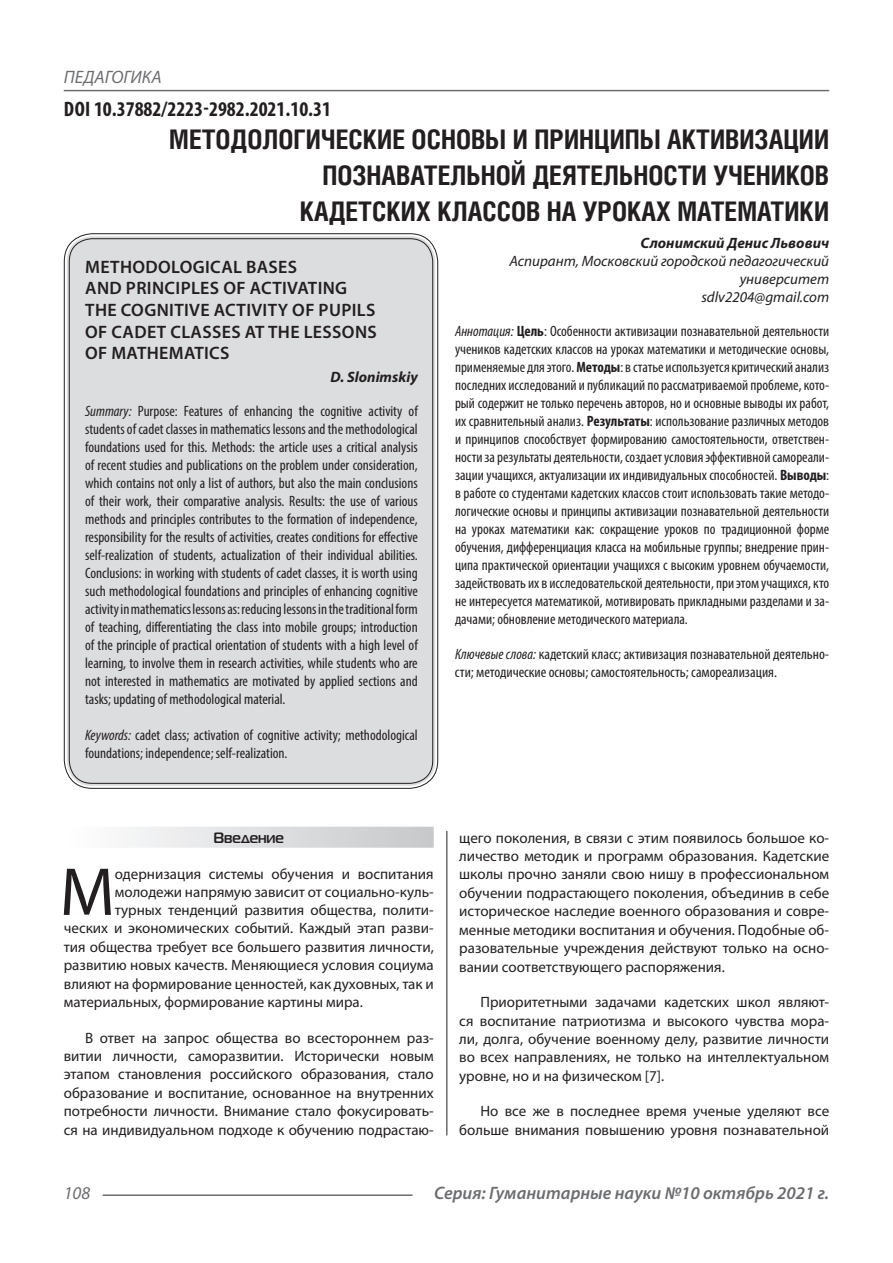
<style>
.page{position:relative;width:893px;height:1263px;background:#fff}
.page>*{position:absolute;margin:0;border:0;box-sizing:border-box;transform-origin:0 0}
.Статья_текст_первый{font:68.4px "Myriad Pro";color:#231f20}
.Статья_название{font:700 27px/36px "Helios Cond C";color:#231f20;text-align:right}
.ДОИ{font:700 condensed 21px "Myriad Pro";color:#231f20}
.Статья_название_англ{font:600 18px "Myriad Pro";letter-spacing:.02em;color:#231f20}
.t1{font:italic 600 18px "Myriad Pro";color:#6c6d70}
.t2{font:italic 18px "Myriad Pro";color:#6c6d70}
.Статья_аннотация_тек{font:condensed 15px/18px "Myriad Pro";color:#231f20;text-align:justify}
.Статья_аннотация_анг{font:condensed 15px/18px "Myriad Pro";color:#231f20;text-align:justify}
.Статья_текст{font:15px/18.5px "Myriad Pro";color:#231f20;text-align:justify}
.Статья_текст_первый-2{font:15px "Myriad Pro";color:#231f20}
.Статья_автор_инфо{font:italic 15px/18px "Myriad Pro";color:#231f20;text-align:right}
.Статья_автор_фио_рус{font:italic 700 15px "Myriad Pro";color:#231f20}
.Статья_автор_англ{font:italic 700 15px "Myriad Pro";color:#231f20}
.Статья_подзаголовок{font:700 15px "Magistral C";color:#231f20}
.s1{font-style:italic}
.s2{font-weight:700}
</style>
<div class="page">
<hr style="left:446px;top:128px;width:1px;height:1007px;background:#231f20">
<hr style="left:103px;top:1194px;width:309px;height:2px;background:#6c6d70">
<hr style="left:64px;top:90px;width:765px;height:1px;background:#6c6d70">
<div style="left:441px;top:124px;width:10px;height:707px;background:#fff"></div>
<div style="left:67px;top:236px;width:368px;height:550px;background:#dcdddf;border-radius:26px"></div>
<div style="left:64px;top:827px;width:370px;height:21px;background:linear-gradient(to right,#fefeff,#c6c8ca)"></div>
<p class="t2" style="left:64px;top:66px;width:100px">ПЕДАГОГИКА</p>
<p class="ДОИ" style="left:64px;top:96px;width:269px">DOI 10.37882/2223-2982.2021.10.31</p>
<p class="Статья_название" style="left:169px;top:121px;width:661px">МЕТОДОЛОГИЧЕСКИЕ ОСНОВЫ И ПРИНЦИПЫ АКТИВИЗАЦИИ<br>ПОЗНАВАТЕЛЬНОЙ ДЕЯТЕЛЬНОСТИ УЧЕНИКОВ</p>
<p class="Статья_название" style="left:300px;top:193px;width:531px">КАДЕТСКИХ КЛАССОВ НА УРОКАХ МАТЕМАТИКИ</p>
<p class="Статья_автор_фио_рус" style="left:640px;top:233px;width:190px">Слонимский Денис Львович</p>
<p class="Статья_автор_инфо" style="left:509px;top:252px;width:321px">Аспирант, Московский городской педагогический университет</p>
<p class="Статья_автор_инфо" style="left:701px;top:288px;width:129px">sdlv2204@gmail.com</p>
<p class="Статья_аннотация_тек" style="left:455px;top:321px;width:376px"><span class="s1">Аннотация:</span> <span class="s2">Цель</span>: Особенности активизации познавательной деятельности учеников кадетских классов на уроках математики и методические основы, применяемые для этого. <span class="s2">Методы</span>: в статье используется критический анализ последних исследований и публикаций по рассматриваемой проблеме, кото&shy;рый содержит не только перечень авторов, но и основные выводы их работ, их сравнительный анализ. <span class="s2">Результаты</span>: использование различных методов и принципов способствует формированию самостоятельности, ответствен&shy;ности за результаты деятельности, создает условия эффективной самореали&shy;зации учащихся, актуализации их индивидуальных способностей. <span class="s2">Выводы</span>: в работе со студентами кадетских классов стоит использовать такие методо&shy;логические основы и принципы активизации познавательной деятельности на уроках математики как: сокращение уроков по традиционной форме обучения, дифференциация класса на мобильные группы; внедрение прин&shy;ципа практической ориентации учащихся с высоким уровнем обучаемости, задействовать их в исследовательской деятельности, при этом учащихся, кто не интересуется математикой, мотивировать прикладными разделами и за&shy;дачами; обновление методического материала.</p>
<p class="Статья_аннотация_тек" style="left:455px;top:645px;width:376px"><span class="s1">Ключевые слова:</span> кадетский класс; активизация познавательной деятельно&shy;сти; методические основы; самостоятельность; самореализация.</p>
<p class="Статья_название_англ" style="left:85px;top:255px;width:214px">METHODOLOGICAL BASES</p>
<p class="Статья_название_англ" style="left:85px;top:277px;width:264px">AND PRINCIPLES OF ACTIVATING</p>
<p class="Статья_название_англ" style="left:85px;top:298px;width:292px">THE COGNITIVE ACTIVITY OF PUPILS</p>
<p class="Статья_название_англ" style="left:85px;top:320px;width:293px">OF CADET CLASSES AT THE LESSONS</p>
<p class="Статья_название_англ" style="left:85px;top:342px;width:146px">OF MATHEMATICS</p>
<p class="Статья_автор_англ" style="left:331px;top:367px;width:89px">D. Slonimskiy</p>
<p class="Статья_аннотация_анг" style="left:85px;top:402px;width:334px"><span class="s1">Summary:</span> Purpose: Features of enhancing the cognitive activity of students of cadet classes in mathematics lessons and the methodological foundations used for this. Methods: the article uses a critical analysis of recent studies and publications on the problem under consideration, which contains not only a list of authors, but also the main conclusions of their work, their comparative analysis. Results: the use of various methods and principles contributes to the formation of independence, responsibility for the results of activities, creates conditions for effective self-realization of students, actualization of their individual abilities.<br>Conclusions: in working with students of cadet classes, it is worth using such methodological foundations and principles of enhancing cognitive activity in mathematics lessons as: reducing lessons in the traditional form of teaching, differentiating the class into mobile groups; introduction of the principle of practical orientation of students with a high level of learning, to involve them in research activities, while students who are not interested in mathematics are motivated by applied sections and tasks; updating of methodological material.</p>
<p class="Статья_аннотация_анг" style="left:85px;top:726px;width:334px"><span class="s1">Keywords:</span> cadet class; activation of cognitive activity; methodological foundations; independence; self-realization.</p>
<p class="Статья_подзаголовок" style="left:213px;top:829px;width:72px">Введение</p>
<p class="Статья_текст_первый" style="left:60px;top:850px;width:57px">М</p>
<p class="Статья_текст_первый-2" style="left:115px;top:865px;width:320px">одернизация системы обучения и воспитания</p>
<p class="Статья_текст_первый-2" style="left:115px;top:883px;width:320px">молодежи напрямую зависит от социально-куль-</p>
<p class="Статья_текст_первый-2" style="left:115px;top:901px;width:320px">турных тенденций развития общества, полити-</p>
<p class="Статья_текст_первый-2" style="left:64px;top:919px;width:371px">ческих и экономических событий. Каждый этап разви-</p>
<p class="Статья_текст_первый-2" style="left:64px;top:937px;width:371px">тия общества требует все большего развития личности,</p>
<p class="Статья_текст_первый-2" style="left:64px;top:956px;width:371px">развитию новых качеств. Меняющиеся условия социума</p>
<p class="Статья_текст_первый-2" style="left:64px;top:974px;width:371px">влияют на формирование ценностей, как духовных, так и</p>
<p class="Статья_текст_первый-2" style="left:64px;top:993px;width:301px">материальных, формирование картины мира.</p>
<p class="Статья_текст" style="left:64px;top:1028px;width:371px;text-indent:21px">В ответ на запрос общества во всестороннем раз&shy;витии личности, саморазвитии. Исторически новым этапом становления российского образования, стало образование и воспитание, основанное на внутренних потребности личности. Внимание стало фокусировать&shy;ся на индивидуальном подходе к обучению подрастаю-</p>
<p class="Статья_текст" style="left:459px;top:828px;width:371px">щего поколения, в связи с этим появилось большое ко&shy;личество методик и программ образования. Кадетские школы прочно заняли свою нишу в профессиональном обучении подрастающего поколения, объединив в себе историческое наследие военного образования и совре&shy;менные методики воспитания и обучения. Подобные об&shy;разовательные учреждения действуют только на осно&shy;вании соответствующего распоряжения.</p>
<p class="Статья_текст" style="left:459px;top:993px;width:371px;text-indent:21px">Приоритетными задачами кадетских школ являют&shy;ся воспитание патриотизма и высокого чувства мора&shy;ли, долга, обучение военному делу, развитие личности во всех направлениях, не только на интеллектуальном уровне, но и на физическом [7].</p>
<p class="Статья_текст" style="left:459px;top:1102px;width:371px;text-align:right">Но все же в последнее время ученые уделяют все больше внимания повышению уровня познавательной</p>
<p class="t2" style="left:64px;top:1182px;width:28px">108</p>
<p class="t1" style="left:434px;top:1182px;width:397px">Серия: Гуманитарные науки №10 октябрь 2021 г.</p>
</div>
